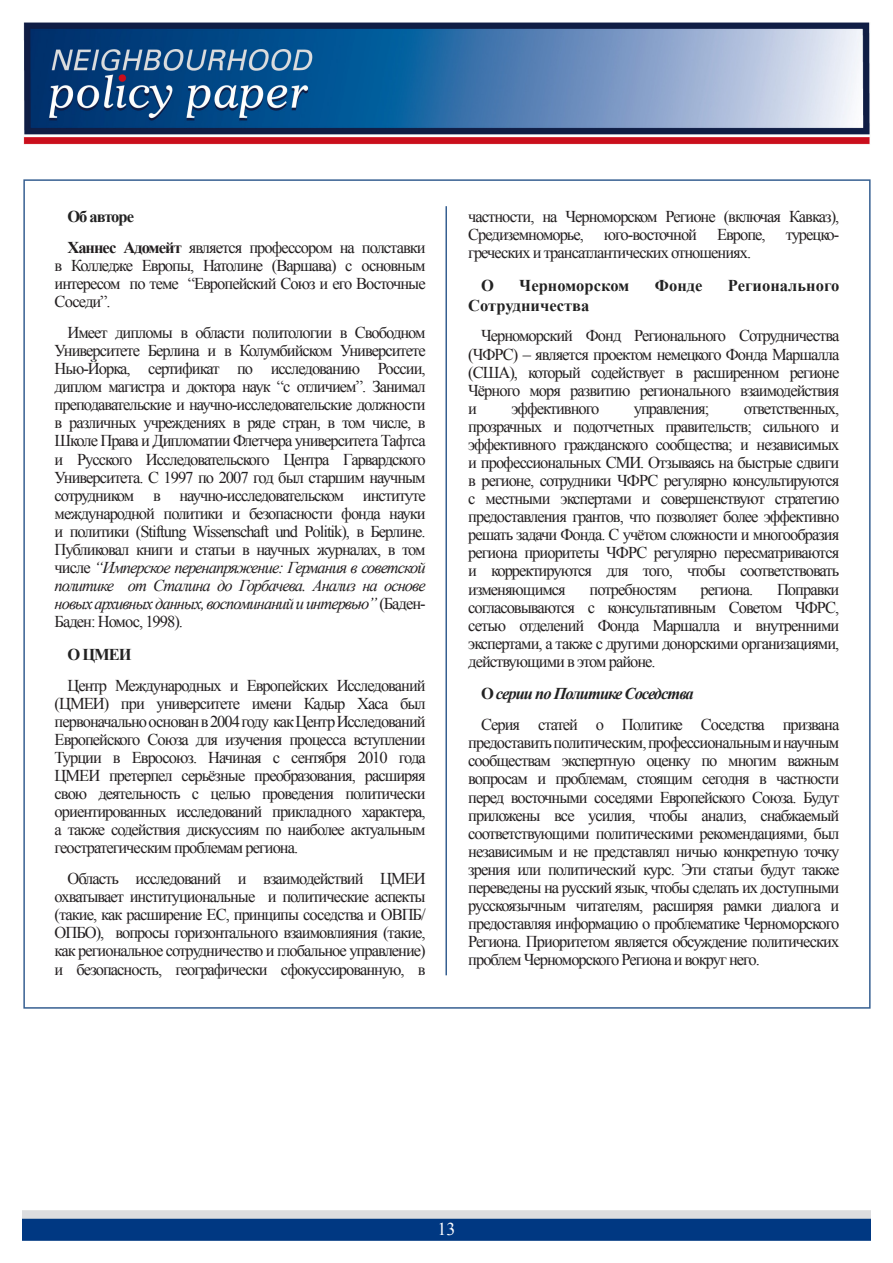
<style>
.page{position:relative;width:893px;height:1263px;background:#fff}
.page>*{position:absolute;margin:0;border:0;box-sizing:border-box;transform-origin:0 0}
.t1{font:18px "Times New Roman";color:#fff}
.Kutu_içi_metin{font:16.5px/18px "Times New Roman";letter-spacing:-.06em;color:#231f20;text-align:justify}
.Gövde_Başlık{font:16.5px/18px "Times New Roman";letter-spacing:-.06em;color:#231f20;text-align:justify}
.Gövde_Başlık-2{font:700 16.5px "Times New Roman";color:#222}
.Gövde_Başlık-3{font:italic 700 16.5px "Times New Roman";letter-spacing:-.06em;color:#222}
.Gövde_Başlık-4{font:700 16.5px "Times New Roman";letter-spacing:-.06em;color:#222}
.s1{font-weight:700}
.s2{font-style:italic}
.s3{font-style:normal}
</style>
<div class="page">
<img style="left:22px;top:1210px;width:849px;height:31px">
<img style="left:24px;top:22px;width:846px;height:122px">
<hr style="left:445px;top:206px;width:2px;height:769px;background:#365f91">
<p class="Gövde_Başlık-4" style="left:67px;top:205px;width:68px">Об авторе</p>
<p class="Kutu_içi_metin" style="left:55px;top:238px;width:373px;text-indent:13px"><span class="s1">Ханнес Адомейт</span> является профессором на полставки в Колледже Европы, Натолине (Варшава) с основным интересом по теме “Европейский Союз и его Восточные Соседи”.</p>
<p class="Kutu_içi_metin" style="left:55px;top:323px;width:373px;text-indent:13px">Имеет дипломы в области политологии в Свободном Университете Берлина и в Колумбийском Университете Нью-Йорка, сертификат по исследованию России, диплом магистра и доктора наук “с отличием”. Занимал преподавательские и научно-исследовательские должности в различных учреждениях в ряде стран, в том числе, в Школе Права и Дипломатии Флетчера университета Тафтса и Русского Исследовательского Центра Гарвардского Университета. С 1997 по 2007 год был старшим научным сотрудником в научно-исследовательском институте международной политики и безопасности фонда науки и политики (Stiftung Wissenschaft und Politik), в Берлине.<br>Публиковал книги и статьи в научных журналах, в том числе <span class="s2">“Имперское перенапряжение: Германия в советской политике от Сталина до Горбачева. Анализ на основе новых архивных данных, воспоминаний и интервью”</span> (Баден-Баден: Номос, 1998).</p>
<p class="Gövde_Başlık-2" style="left:67px;top:643px;width:66px">О ЦМЕИ</p>
<p class="Kutu_içi_metin" style="left:55px;top:676px;width:373px;text-indent:13px">Центр Международных и Европейских Исследований (ЦМЕИ) при университете имени Кадыр Хаса был первоначально основан в 2004 году как Центр Исследований Европейского Союза для изучения процесса вступлении Турции в Евросоюз. Начиная с сентября 2010 года ЦМЕИ претерпел серьёзные преобразования, расширяя свою деятельность с целью проведения политически ориентированных исследований прикладного характера, а также содействия дискуссиям по наиболее актуальным геостратегическим проблемaм региона.</p>
<p class="Kutu_içi_metin" style="left:55px;top:869px;width:373px;text-indent:13px">Область исследований и взаимодействий ЦМЕИ охватывает институциональные и политические аспекты (такие, как расширение ЕС, принципы соседства и ОВПБ/ ОПБО), вопросы горизонтального взаимовлияния (такие, как региональное сотрудничество и глобальное управление) и безопасность, географически сфокуссированную, в</p>
<p class="Kutu_içi_metin" style="left:468px;top:207px;width:373px">частности, на Черноморском Регионе (включая Кавказ), Средиземноморье, юго-восточной Европе, турецко&shy;греческих и трансатлантических отношениях.</p>
<p class="Gövde_Başlık-2" style="left:481px;top:274px;width:14px">О</p>
<p class="Gövde_Başlık-2" style="left:519px;top:274px;width:112px">Черноморском</p>
<p class="Gövde_Başlık-2" style="left:655px;top:274px;width:49px">Фонде</p>
<p class="Gövde_Başlık-2" style="left:728px;top:274px;width:113px">Регионального</p>
<p class="Gövde_Başlık-2" style="left:468px;top:294px;width:123px">Сотрудничества</p>
<p class="Gövde_Başlık" style="left:468px;top:327px;width:373px;text-indent:13px">Черноморский Фонд Регионального Сотрудничества (ЧФРС) – является проектом немецкого Фонда Маршалла (США), который содействует в расширенном регионе Чёрного моря развитию регионального взаимодействия и</p>
<p class="Gövde_Başlık" style="left:511px;top:399px;width:90px">эффективного</p>
<p class="Gövde_Başlık" style="left:634px;top:399px;width:77px">управления;</p>
<p class="Gövde_Başlık" style="left:468px;top:399px;width:373px;text-indent:276px">ответственных, прозрачных и подотчетных правительств; сильного и эффективного гражданского сообщества; и независимых и профессиональных СМИ. Отзываясь на быстрые сдвиги в регионе, сотрудники ЧФРС регулярно консультируются с местными экспертами и совершенствуют стратегию предоставления грантов, что позволяет более эффективно решать задачи Фонда. С учётом сложности и многообразия региона приоритеты ЧФРС регулярно пересматриваются и корректируются для того, чтобы соответствовать изменяющимся</p>
<p class="Gövde_Başlık" style="left:590px;top:580px;width:89px">потребностям</p>
<p class="Gövde_Başlık" style="left:701px;top:580px;width:54px">региона.</p>
<p class="Gövde_Başlık" style="left:468px;top:580px;width:373px;text-indent:309px">Поправки согласовываются с консультативным Советом ЧФРС, сетью отделений Фонда Маршалла и внутренними экспертами, а также с другими донорскими организациями, действующими в этом районе.</p>
<p class="Gövde_Başlık-3" style="left:481px;top:682px;width:214px"><span class="s3">О</span> серии по Политике Соседства</p>
<p class="Kutu_içi_metin" style="left:468px;top:715px;width:373px;text-indent:13px">Серия статей о Политике Соседства призвана предоставить политическим, профессиональным и научным сообществам экспертную оценку по многим важным вопросaм и проблемам, стоящим сегодня в частности перед восточными соседями Европейского Союза. Будут приложены все усилия, чтобы анализ, снабжаемый соответствующими политическими рекомендациями, был независимым и не представлял ничью конкретную точку зрения или политический курс. Эти статьи будут также переведены на русский язык, чтобы сделать их доступными русскоязычным читателям, расширяя рамки диалога и предоставляя информацию о проблематике Черноморского Региона. Приоритетом является обсуждение политических проблем Черноморского Региона и вокруг него.</p>
<p class="t1" style="left:437px;top:1217px;width:19px">13</p>
</div>
